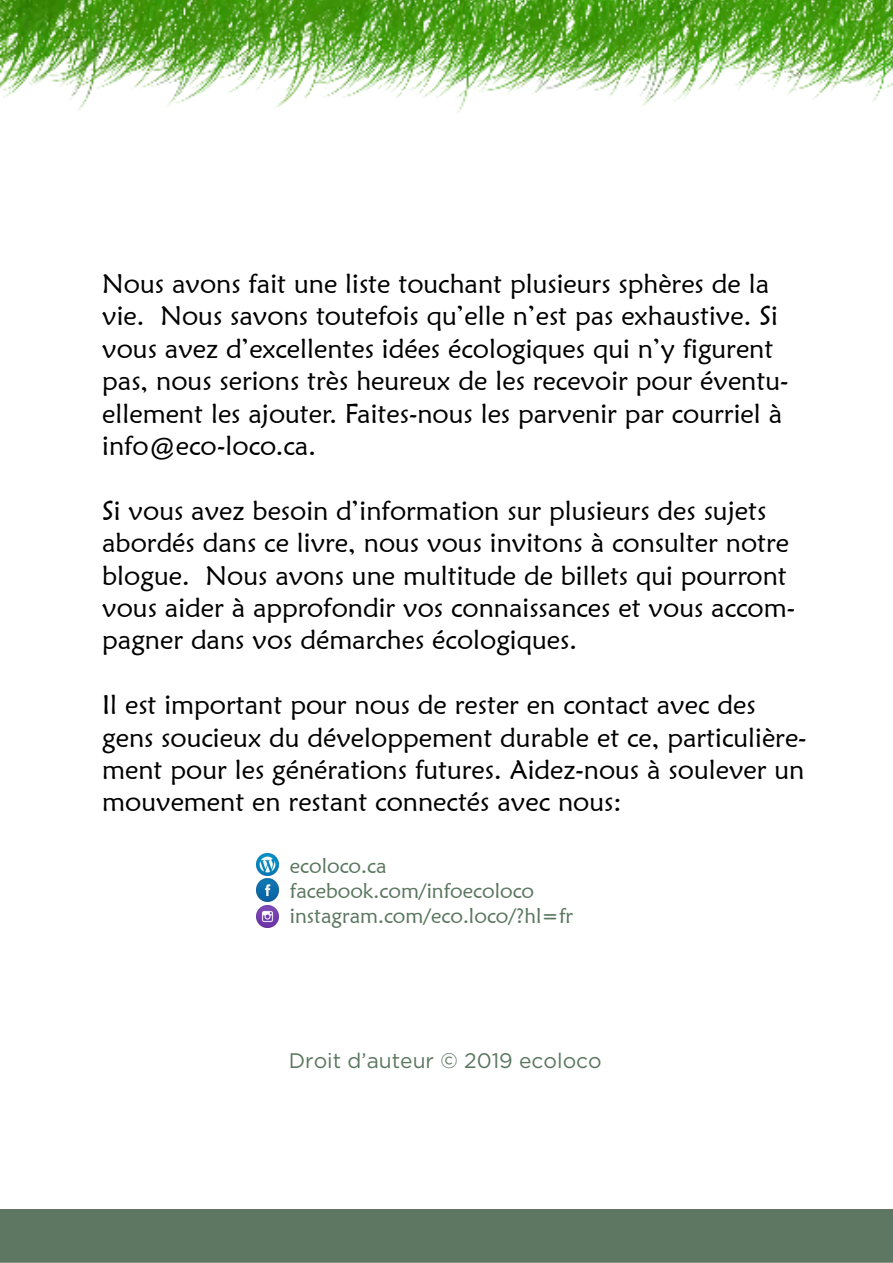
<style>
.page{position:relative;width:893px;height:1263px;background:#fff}
.page>*{position:absolute;margin:0;border:0;box-sizing:border-box;transform-origin:0 0}
.t1{font:27px/32.4px "Maiandra GD";color:#000}
.t2{font:21px/25.2px "Maiandra GD";color:#5a765f}
.t3{font:21px "Gotham";color:#5a765f}
</style>
<div class="page">
<img style="left:0;top:0;width:893px;height:113px">
<div style="left:0;top:1210px;width:893px;height:52px;background:#5e7762"></div>
<img style="left:256px;top:879px;width:23px;height:22px">
<img style="left:256px;top:905px;width:23px;height:22px">
<img style="left:256px;top:853px;width:23px;height:23px">
<p class="t1" style="left:102px;top:267px;width:688px">Nous avons fait une liste touchant plusieurs sphères de la vie. Nous savons toutefois qu’elle n’est pas exhaustive. Si vous avez d’excellentes idées écologiques qui n’y figurent pas, nous serions très heureux de les recevoir pour éventu&shy;ellement les ajouter. Faites-nous les parvenir par courriel à info@eco-loco.ca.</p>
<p class="t1" style="left:102px;top:494px;width:694px">Si vous avez besoin d’information sur plusieurs des sujets abordés dans ce livre, nous vous invitons à consulter notre blogue. Nous avons une multitude de billets qui pourront vous aider à approfondir vos connaissances et vous accom&shy;pagner dans vos démarches écologiques.</p>
<p class="t1" style="left:102px;top:688px;width:706px">Il est important pour nous de rester en contact avec des gens soucieux du développement durable et ce, particulière&shy;ment pour les générations futures. Aidez-nous à soulever un mouvement en restant connectés avec nous:</p>
<p class="t2" style="left:290px;top:852px;width:285px">ecoloco.ca facebook.com/infoecoloco instagram.com/eco.loco/?hl=fr</p>
<p class="t3" style="left:289px;top:1048px;width:315px">Droit d’auteur © 2019 ecoloco</p>
</div>
